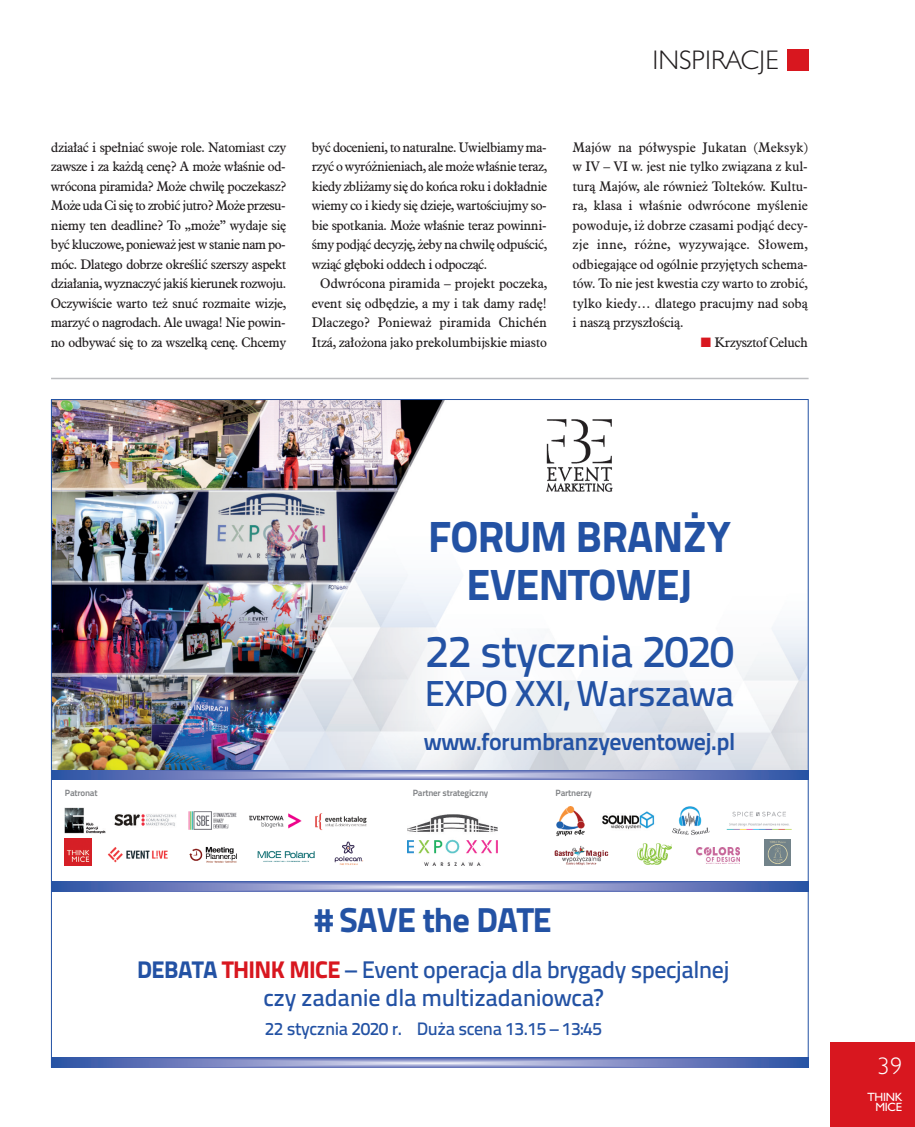
<style>
.page{position:relative;width:915px;height:1127px;background:#fff}
.page>*{position:absolute;margin:0;border:0;box-sizing:border-box;transform-origin:0 0}
.t1{font:45px "Titillium Text 25 L 600 wt";letter-spacing:-.025em;color:#2352a4}
.t2{font:43.5px/48px "Titillium Text 25 L 999 wt";letter-spacing:-.02em;color:#2352a4;text-align:center}
.t3{font:36px "Titillium Text 25 L 600 wt";letter-spacing:-.025em;color:#2352a4}
.t4{font:34.5px "Titillium Text 25 L 999 wt";letter-spacing:-.025em;color:#2352a4}
.t5{font:27px "Humanst 521 Lt EU";color:#231f20}
.t6{font:24px/28.8px "Titillium Text 25 L 600 wt";letter-spacing:-.025em;color:#2352a4;text-align:center}
.t7{font:24px "Titillium Text 25 L 800 wt";letter-spacing:-.025em;color:#2352a4}
.t8{font:24px "Humanst 521 Lt EU";color:#fff}
.t9{font:18px "Titillium Text 25 L 600 wt";letter-spacing:-.025em;color:#2352a4}
.t10{font:13.5px/19.5px "Aldine 721 EU";letter-spacing:-.03em;color:#231f20;text-align:justify}
.t11{font:12px/10.5px "Humanst 521 EU";letter-spacing:-.02em;color:#fff;text-align:right}
.t12{font:9px "Titillium Text 25 L 800 wt";letter-spacing:-.025em;color:#808285}
.s1{color:#d8171f}
.s2{font-family:"Titillium Text 25 L 999 wt"}
.s3{font-family:"Titillium Text 25 L 999 wt";color:#d8171f}
</style>
<div class="page">
<div style="left:829px;top:1042px;width:85px;height:85px;background:#d8171f"></div>
<div style="left:786px;top:49px;width:22px;height:21px;background:#d8171f"></div>
<img style="left:53px;top:401px;width:753px;height:369px">
<hr style="left:51px;top:378px;width:757px;height:1px;background:#bcbdc0">
<svg style="left:51px;top:770px;width:757px;height:9px;background:#7988c2"></svg>
<svg style="left:51px;top:882px;width:757px;height:9px;background:#7a89c2"></svg>
<svg style="left:51px;top:1058px;width:757px;height:9px;background:#7a89c2"></svg>
<img style="left:407px;top:814px;width:90px;height:51px">
<img style="left:114px;top:814px;width:62px;height:12px">
<img style="left:64px;top:807px;width:41px;height:26px">
<img style="left:188px;top:811px;width:48px;height:19px">
<img style="left:602px;top:811px;width:53px;height:19px">
<img style="left:556px;top:806px;width:29px;height:31px">
<img style="left:672px;top:806px;width:37px;height:29px">
<img style="left:554px;top:846px;width:55px;height:19px">
<div style="left:694px;top:842px;width:48px;height:24px;background:linear-gradient(to right,#fff,#fff)"></div>
<img style="left:695px;top:848px;width:44px;height:15px">
<img style="left:107px;top:847px;width:61px;height:16px">
<img style="left:257px;top:850px;width:58px;height:12px">
<img style="left:65px;top:839px;width:26px;height:26px">
<img style="left:764px;top:839px;width:26px;height:26px">
<img style="left:249px;top:813px;width:53px;height:16px">
<img style="left:315px;top:813px;width:52px;height:18px">
<img style="left:189px;top:846px;width:48px;height:17px">
<img style="left:637px;top:843px;width:34px;height:21px">
<img style="left:726px;top:811px;width:66px;height:19px">
<img style="left:334px;top:841px;width:30px;height:24px">
<img style="left:537px;top:413px;width:84px;height:84px">
<h3 class="t5" style="left:652px;top:43px;width:128px">INSPIRACJE</h3>
<p class="t10" style="left:51px;top:138px;width:237px">działać i spełniać swoje role. Natomiast czy zawsze i za każdą cenę? A może właśnie od&shy;wrócona piramida? Może chwilę poczekasz?<br>Może uda Ci się to zrobić jutro? Może przesu&shy;niemy ten deadline? To „może” wydaje się być kluczowe, ponieważ jest w stanie nam po&shy;móc. Dlatego dobrze określić szerszy aspekt działania, wyznaczyć jakiś kierunek rozwoju.<br>Oczywiście warto też snuć rozmaite wizje, marzyć o nagrodach. Ale uwaga! Nie powin&shy;no odbywać się to za wszelką cenę. Chcemy</p>
<p class="t10" style="left:311px;top:138px;width:237px">być docenieni, to naturalne. Uwielbiamy ma&shy;rzyć o wyróżnieniach, ale może właśnie teraz, kiedy zbliżamy się do końca roku i dokładnie wiemy co i kiedy się dzieje, wartościujmy so&shy;bie spotkania. Może właśnie teraz powinni&shy;śmy podjąć decyzję, żeby na chwilę odpuścić, wziąć głęboki oddech i odpocząć.</p>
<p class="t10" style="left:311px;top:274px;width:237px;text-indent:9px">Odwrócona piramida – projekt poczeka, event się odbędzie, a my i tak damy radę!<br>Dlaczego? Ponieważ piramida Chichén Itzá, założona jako prekolumbijskie miasto</p>
<p class="t10" style="left:572px;top:138px;width:237px">Majów na półwyspie Jukatan (Meksyk) w IV – VI w. jest nie tylko związana z kul&shy;turą Majów, ale również Tolteków. Kultu&shy;ra, klasa i właśnie odwrócone myślenie powoduje, iż dobrze czasami podjąć decy&shy;zje inne, różne, wyzywające. Słowem, odbiegające od ogólnie przyjętych schema&shy;tów. To nie jest kwestia czy warto to zrobić, tylko kiedy… dlatego pracujmy nad sobą i naszą przyszłością.</p>
<p class="t10" style="left:700px;top:333px;width:109px"><span class="s1">■</span> Krzysztof Celuch</p>
<h2 class="t2" style="left:428px;top:517px;width:304px">FORUM BRANŻY<br>EVENTOWEJ</h2>
<h1 class="t1" style="left:425px;top:635px;width:310px">22 stycznia 2020</h1>
<h3 class="t3" style="left:424px;top:680px;width:311px">EXPO XXI, Warszawa</h3>
<h3 class="t7" style="left:424px;top:732px;width:313px">www.forumbranzyeventowej.pl</h3>
<p class="t12" style="left:65px;top:789px;width:34px">Patronat</p>
<p class="t12" style="left:412px;top:789px;width:77px">Partner strategiczny</p>
<p class="t12" style="left:555px;top:789px;width:38px">Partnerzy</p>
<h3 class="t4" style="left:315px;top:908px;width:238px"># SAVE the DATE</h3>
<h3 class="t6" style="left:137px;top:957px;width:593px"><span class="s2">DEBATA</span> <span class="s3">THINK MICE</span> – Event operacja dla brygady specjalnej czy zadanie dla multizadaniowca?</h3>
<h3 class="t9" style="left:265px;top:1022px;width:338px">22 stycznia 2020 r. Duża scena 13.15 – 13:45</h3>
<h3 class="t8" style="left:877px;top:1051px;width:26px">39</h3>
<p class="t11" style="left:867px;top:1091px;width:36px">THINK<br>MICE</p>
</div>
